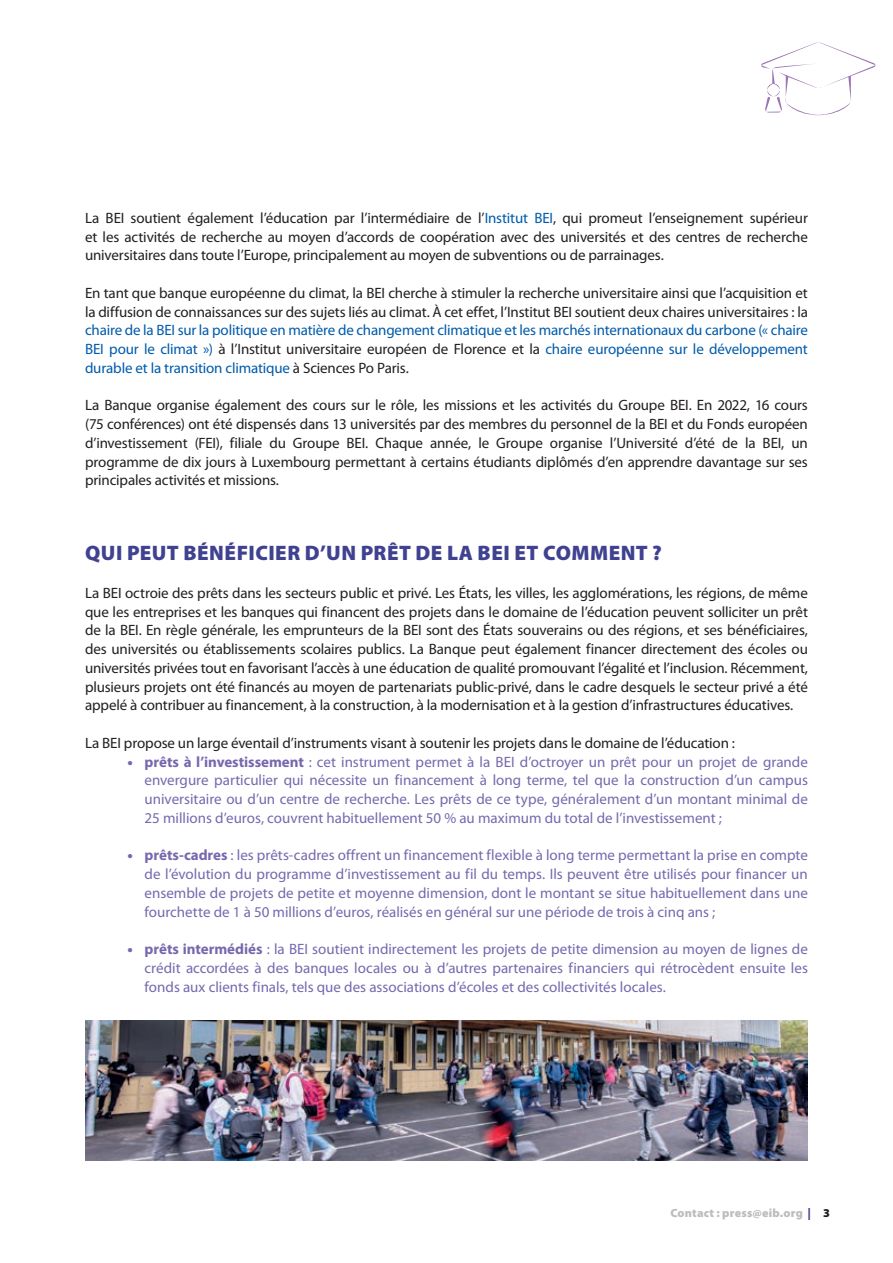
<style>
.page{position:relative;width:893px;height:1263px;background:#fff}
.page>*{position:absolute;margin:0;border:0;box-sizing:border-box;transform-origin:0 0}
.TITRE_COULEUR_TEXTE{font:900 21px "Myriad Pro";letter-spacing:.02em;color:#404291}
.TEXTE_COURANT{font:15px/18.8px "Myriad Pro";letter-spacing:-.01em;color:#231f20;text-align:justify}
.t1{font:15px/18.8px "Myriad Pro";color:#7768ae;text-align:justify}
.t2{font:900 12px "Myriad Pro";letter-spacing:.015em;color:#bcbdc0}
.s1{color:#015bab}
.s2{font-weight:900}
.s3{font-weight:700}
.s4{color:#404291}
.s5{color:#231f20}
</style>
<div class="page">
<svg style="left:761px;top:42px;width:114px;height:73px"></svg>
<img style="left:85px;top:1020px;width:723px;height:140px">
<p class="TEXTE_COURANT" style="left:85px;top:209px;width:724px">La BEI soutient également l’éducation par l’intermédiaire de l’<span class="s1">Institut BEI</span>, qui promeut l’enseignement supérieur et les activités de recherche au moyen d’accords de coopération avec des universités et des centres de recherche universitaires dans toute l’Europe, principalement au moyen de subventions ou de parrainages.</p>
<p class="TEXTE_COURANT" style="left:85px;top:284px;width:724px">En tant que banque européenne du climat, la BEI cherche à stimuler la recherche universitaire ainsi que l’acquisition et la diffusion de connaissances sur des sujets liés au climat. À cet effet, l’Institut BEI soutient deux chaires universitaires : la <span class="s1">chaire de la BEI sur la politique en matière de changement climatique et les marchés internationaux du carbone (« chaire BEI pour le climat »)</span> à l’Institut universitaire européen de Florence et la <span class="s1">chaire européenne sur le développement durable et la transition climatique</span> à Sciences Po Paris.</p>
<p class="TEXTE_COURANT" style="left:85px;top:396px;width:724px">La Banque organise également des cours sur le rôle, les missions et les activités du Groupe BEI. En 2022, 16 cours (75 conférences) ont été dispensés dans 13 universités par des membres du personnel de la BEI et du Fonds européen d’investissement (FEI), filiale du Groupe BEI. Chaque année, le Groupe organise l’Université d’été de la BEI, un programme de dix jours à Luxembourg permettant à certains étudiants diplômés d’en apprendre davantage sur ses principales activités et missions.</p>
<p class="TITRE_COULEUR_TEXTE" style="left:85px;top:541px;width:578px">QUI PEUT BÉNÉFICIER D’UN PRÊT DE LA BEI ET COMMENT ?</p>
<p class="TEXTE_COURANT" style="left:85px;top:584px;width:724px">La BEI octroie des prêts dans les secteurs public et privé. Les États, les villes, les agglomérations, les régions, de même que les entreprises et les banques qui financent des projets dans le domaine de l’éducation peuvent solliciter un prêt de la BEI. En règle générale, les emprunteurs de la BEI sont des États souverains ou des régions, et ses bénéficiaires, des universités ou établissements scolaires publics. La Banque peut également financer directement des écoles ou universités privées tout en favorisant l’accès à une éducation de qualité promouvant l’égalité et l’inclusion. Récemment, plusieurs projets ont été financés au moyen de partenariats public-privé, dans le cadre desquels le secteur privé a été appelé à contribuer au financement, à la construction, à la modernisation et à la gestion d’infrastructures éducatives.</p>
<p class="TEXTE_COURANT" style="left:85px;top:734px;width:651px">La BEI propose un large éventail d’instruments visant à soutenir les projets dans le domaine de l’éducation :</p>
<p class="t1" style="left:145px;top:752px;width:665px;text-indent:-17px"><span class="s2">•</span> <span class="s3">prêts à l’investissement</span> : cet instrument permet à la BEI d’octroyer un prêt pour un projet de grande envergure particulier qui nécessite un financement à long terme, tel que la construction d’un campus universitaire ou d’un centre de recherche. Les prêts de ce type, généralement d’un montant minimal de 25 millions d’euros, couvrent habituellement 50 % au maximum du total de l’investissement ;</p>
<p class="t1" style="left:145px;top:846px;width:665px;text-indent:-17px"><span class="s2">•</span> <span class="s3">prêts-cadres</span> : les prêts-cadres offrent un financement flexible à long terme permettant la prise en compte de l’évolution du programme d’investissement au fil du temps. Ils peuvent être utilisés pour financer un ensemble de projets de petite et moyenne dimension, dont le montant se situe habituellement dans une fourchette de 1 à 50 millions d’euros, réalisés en général sur une période de trois à cinq ans ;</p>
<p class="t1" style="left:145px;top:940px;width:665px;text-indent:-17px"><span class="s2">•</span> <span class="s3">prêts intermédiés</span> : la BEI soutient indirectement les projets de petite dimension au moyen de lignes de crédit accordées à des banques locales ou à d’autres partenaires financiers qui rétrocèdent ensuite les fonds aux clients finals, tels que des associations d’écoles et des collectivités locales.</p>
<p class="t2" style="left:670px;top:1206px;width:161px">Contact : press@eib.org <span class="s4">|</span> <span class="s5">3</span></p>
</div>
